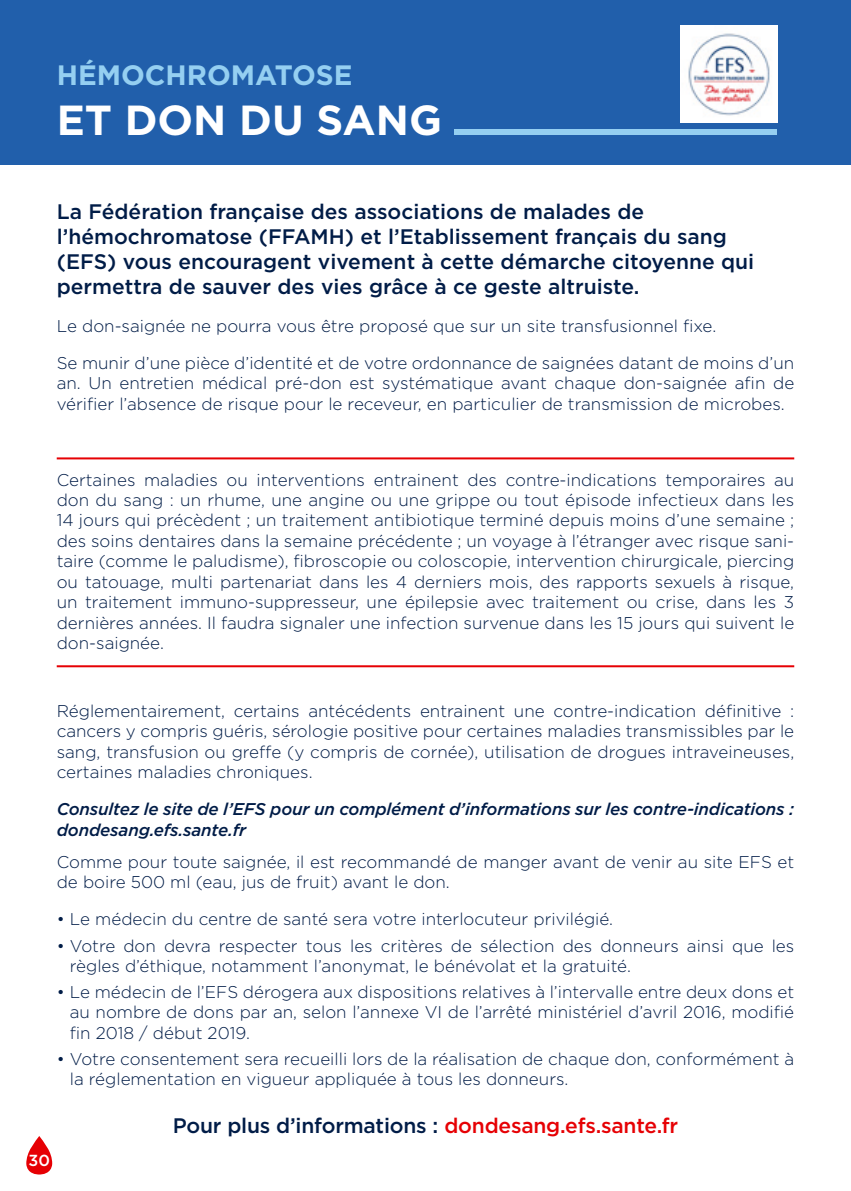
<style>
.page{position:relative;width:851px;height:1191px;background:#fff}
.page>*{position:absolute;margin:0;border:0;box-sizing:border-box;transform-origin:0 0}
.t1{font:700 42px "Gotham";color:#fff}
.t2{font:700 28px "Gotham";color:#95cff1}
.t3{font:500 21px/25.2px "Gotham";color:#001c47}
.t4{font:300 17px/20.4px "Gotham";color:#001c47;text-align:justify}
.t5{font:italic 500 17px/20.4px "Gotham";letter-spacing:-.01em;color:#001c47}
.t6{font:500 16px "Gotham";color:#fff}
.s1{color:#e60004}
</style>
<div class="page">
<svg style="left:26px;top:1136px;width:26px;height:38px"></svg>
<div style="left:0;top:0;width:850px;height:164px;background:#215fab"></div>
<div style="left:454px;top:129px;width:323px;height:6px;background:#95cff1"></div>
<img style="left:680px;top:25px;width:97px;height:97px">
<hr style="left:57px;top:457px;width:737px;height:2px;background:#e60004">
<hr style="left:57px;top:665px;width:737px;height:2px;background:#e60004">
<h2 class="t2" style="left:57px;top:56px;width:297px">HÉMOCHROMATOSE</h2>
<h1 class="t1" style="left:57px;top:92px;width:387px">ET DON DU SANG</h1>
<p class="t3" style="left:57px;top:198px;width:699px">La Fédération française des associations de malades de l’hémochromatose (FFAMH) et l’Etablissement français du sang (EFS) vous encouragent vivement à cette démarche citoyenne qui permettra de sauver des vies grâce à ce geste altruiste.</p>
<p class="t4" style="left:57px;top:315px;width:661px">Le don-saignée ne pourra vous être proposé que sur un site transfusionnel fixe.</p>
<p class="t4" style="left:57px;top:352px;width:739px">Se munir d’une pièce d’identité et de votre ordonnance de saignées datant de moins d’un an. Un entretien médical pré-don est systématique avant chaque don-saignée afin de vérifier l’absence de risque pour le receveur, en particulier de transmission de microbes.</p>
<p class="t4" style="left:57px;top:469px;width:739px">Certaines maladies ou interventions entrainent des contre-indications temporaires au don du sang : un rhume, une angine ou une grippe ou tout épisode infectieux dans les 14 jours qui précèdent ; un traitement antibiotique terminé depuis moins d’une semaine ; des soins dentaires dans la semaine précédente ; un voyage à l’étranger avec risque sani&shy;taire (comme le paludisme), fibroscopie ou coloscopie, intervention chirurgicale, piercing ou tatouage, multi partenariat dans les 4 derniers mois, des rapports sexuels à risque, un traitement immuno-suppresseur, une épilepsie avec traitement ou crise, dans les 3 dernières années. Il faudra signaler une infection survenue dans les 15 jours qui suivent le don-saignée.</p>
<p class="t6" style="left:28px;top:1149px;width:23px">30</p>
<p class="t4" style="left:57px;top:700px;width:739px">Réglementairement, certains antécédents entrainent une contre-indication définitive : cancers y compris guéris, sérologie positive pour certaines maladies transmissibles par le sang, transfusion ou greffe (y compris de cornée), utilisation de drogues intraveineuses, certaines maladies chroniques.</p>
<p class="t5" style="left:57px;top:799px;width:739px">Consultez le site de l’EFS pour un complément d’informations sur les contre-indications : dondesang.efs.sante.fr</p>
<p class="t4" style="left:57px;top:851px;width:738px">Comme pour toute saignée, il est recommandé de manger avant de venir au site EFS et de boire 500 ml (eau, jus de fruit) avant le don.</p>
<p class="t4" style="left:57px;top:908px;width:558px">• Le médecin du centre de santé sera votre interlocuteur privilégié.</p>
<p class="t4" style="left:70px;top:935px;width:726px;text-indent:-13px">• Votre don devra respecter tous les critères de sélection des donneurs ainsi que les règles d’éthique, notamment l’anonymat, le bénévolat et la gratuité.</p>
<p class="t4" style="left:70px;top:981px;width:725px;text-indent:-13px">• Le médecin de l’EFS dérogera aux dispositions relatives à l’intervalle entre deux dons et au nombre de dons par an, selon l’annexe VI de l’arrêté ministériel d’avril 2016, modifié fin 2018 / début 2019.</p>
<p class="t4" style="left:70px;top:1048px;width:725px;text-indent:-13px">• Votre consentement sera recueilli lors de la réalisation de chaque don, conformément à la réglementation en vigueur appliquée à tous les donneurs.</p>
<p class="t3" style="left:173px;top:1113px;width:507px">Pour plus d’informations : <span class="s1">dondesang.efs.sante.fr</span></p>
</div>
